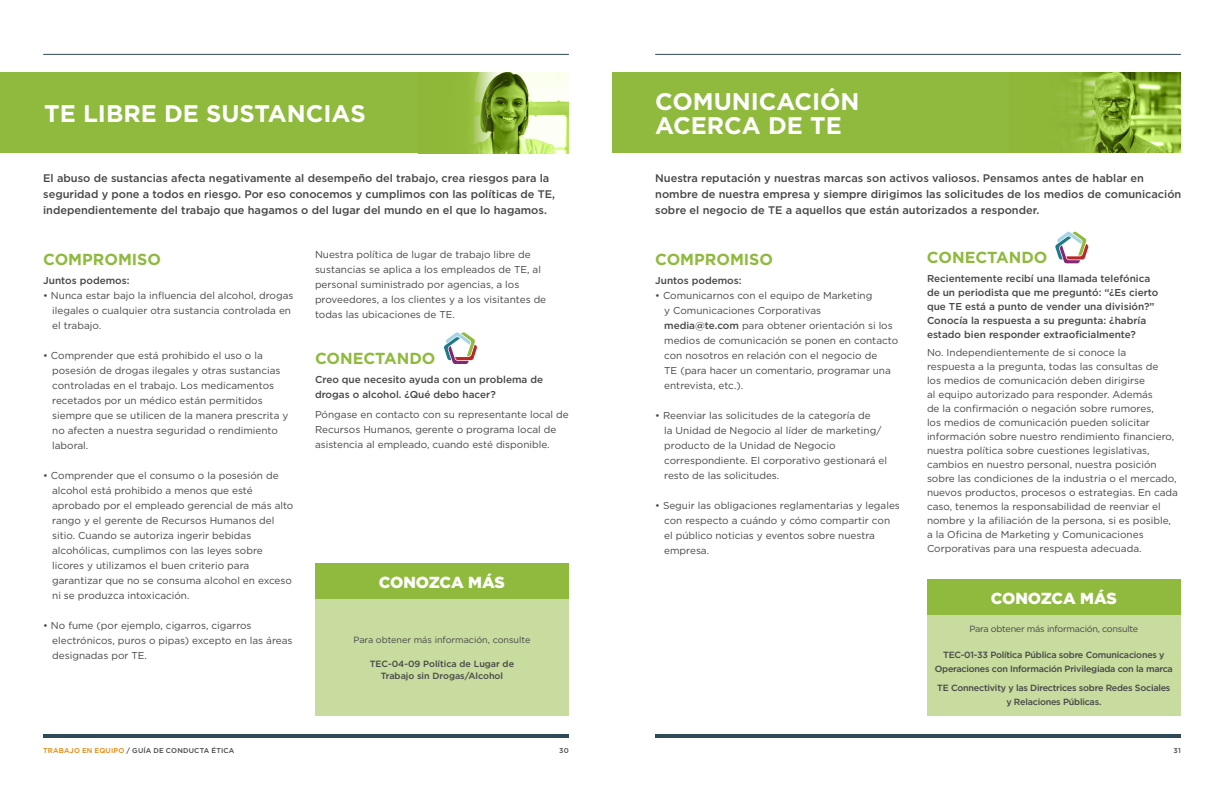
<style>
.page{position:relative;width:1224px;height:792px;background:#fff}
.page>*{position:absolute;margin:0;border:0;box-sizing:border-box;transform-origin:0 0}
.t1{font:700 24px/24px "Gotham";color:#fff}
.t2{font:700 16px "Gotham";color:#8fba3e}
.t3{font:900 16px "Gotham";letter-spacing:-.01em;color:#fff}
.t4{font:500 11px/16px "Gotham";color:#464547}
.t5{font:10px/15px "Gotham";color:#464547}
.t6{font:500 10px/14px "Gotham";color:#464547}
.t7{font:500 9px/14px "Gotham";letter-spacing:-.025em;color:#464547;text-align:center}
.t8{font:500 9px/12px "Gotham";color:#464547;text-align:center}
.t9{font:9px "Gotham";letter-spacing:-.025em;color:#464547}
.t10{font:9px "Gotham";color:#464547}
.t11{font:500 7px "Gotham";letter-spacing:.03em;color:#464547}
.s1{font-weight:500}
.s2{color:#e98300}
</style>
<div class="page">
<hr style="left:655px;top:734px;width:526px;height:4px;background:#2e4957">
<hr style="left:655px;top:54px;width:526px;height:1px;background:#2e4957">
<hr style="left:43px;top:734px;width:526px;height:4px;background:#2e4957">
<hr style="left:43px;top:54px;width:526px;height:1px;background:#2e4957">
<div style="left:612px;top:72px;width:569px;height:81px;background:#8fba3e"></div>
<img style="left:1073px;top:72px;width:108px;height:81px">
<div style="left:0;top:72px;width:569px;height:81px;background:#8fba3e"></div>
<img style="left:472px;top:72px;width:97px;height:81px">
<div style="left:927px;top:615px;width:254px;height:100px;background:#c7dc9e"></div>
<div style="left:927px;top:580px;width:254px;height:35px;background:#8fba3e"></div>
<div style="left:315px;top:599px;width:254px;height:117px;background:#c7dc9e"></div>
<div style="left:315px;top:564px;width:254px;height:35px;background:#8fba3e"></div>
<svg style="left:444px;top:332px;width:33px;height:32px"></svg>
<svg style="left:1055px;top:232px;width:34px;height:31px"></svg>
<h1 class="t1" style="left:44px;top:102px;width:323px">TE LIBRE DE SUSTANCIAS</h1>
<p class="t4" style="left:43px;top:170px;width:514px">El abuso de sustancias afecta negativamente al desempeño del trabajo, crea riesgos para la seguridad y pone a todos en riesgo. Por eso conocemos y cumplimos con las políticas de TE, independientemente del trabajo que hagamos o del lugar del mundo en el que lo hagamos.</p>
<h2 class="t2" style="left:43px;top:248px;width:119px">COMPROMISO</h2>
<p class="t6" style="left:43px;top:274px;width:88px">Juntos podemos:</p>
<p class="t5" style="left:52px;top:288px;width:243px;text-indent:-9px">• Nunca estar bajo la influencia del alcohol, drogas ilegales o cualquier otra sustancia controlada en el trabajo.</p>
<p class="t5" style="left:52px;top:348px;width:238px;text-indent:-9px">• Comprender que está prohibido el uso o la posesión de drogas ilegales y otras sustancias controladas en el trabajo. Los medicamentos recetados por un médico están permitidos siempre que se utilicen de la manera prescrita y no afecten a nuestra seguridad o rendimiento laboral.</p>
<p class="t5" style="left:52px;top:468px;width:243px;text-indent:-9px">• Comprender que el consumo o la posesión de alcohol está prohibido a menos que esté aprobado por el empleado gerencial de más alto rango y el gerente de Recursos Humanos del sitio. Cuando se autoriza ingerir bebidas alcohólicas, cumplimos con las leyes sobre licores y utilizamos el buen criterio para garantizar que no se consuma alcohol en exceso ni se produzca intoxicación.</p>
<p class="t5" style="left:52px;top:618px;width:242px;text-indent:-9px">• No fume (por ejemplo, cigarros, cigarros electrónicos, puros o pipas) excepto en las áreas designadas por TE.</p>
<p class="t5" style="left:315px;top:247px;width:233px">Nuestra política de lugar de trabajo libre de sustancias se aplica a los empleados de TE, al personal suministrado por agencias, a los proveedores, a los clientes y a los visitantes de todas las ubicaciones de TE.</p>
<h2 class="t2" style="left:315px;top:347px;width:122px">CONECTANDO</h2>
<p class="t6" style="left:315px;top:372px;width:230px;line-height:15px">Creo que necesito ayuda con un problema de drogas o alcohol. ¿Qué debo hacer?</p>
<p class="t5" style="left:315px;top:406px;width:255px">Póngase en contacto con su representante local de<br>Recursos Humanos, gerente o programa local de asistencia al empleado, cuando esté disponible.</p>
<h2 class="t3" style="left:379px;top:571px;width:128px">CONOZCA MÁS</h2>
<p class="t10" style="left:353px;top:634px;width:178px">Para obtener más información, consulte</p>
<p class="t8" style="left:370px;top:657px;width:146px">TEC-04-09 Política de Lugar de<br>Trabajo sin Drogas/Alcohol</p>
<h1 class="t1" style="left:655px;top:89px;width:206px">COMUNICACIÓN<br>ACERCA DE TE</h1>
<p class="t4" style="left:655px;top:170px;width:528px">Nuestra reputación y nuestras marcas son activos valiosos. Pensamos antes de hablar en nombre de nuestra empresa y siempre dirigimos las solicitudes de los medios de comunicación sobre el negocio de TE a aquellos que están autorizados a responder.</p>
<h2 class="t2" style="left:655px;top:248px;width:119px">COMPROMISO</h2>
<p class="t6" style="left:655px;top:274px;width:88px">Juntos podemos:</p>
<p class="t5" style="left:664px;top:288px;width:235px;text-indent:-9px">• Comunicarnos con el equipo de Marketing<br>y Comunicaciones Corporativas <span class="s1">media@te.com</span> para obtener orientación si los medios de comunicación se ponen en contacto con nosotros en relación con el negocio de<br>TE (para hacer un comentario, programar una entrevista, etc.).</p>
<p class="t5" style="left:664px;top:408px;width:224px;text-indent:-9px">• Reenviar las solicitudes de la categoría de<br>la Unidad de Negocio al líder de marketing/ producto de la Unidad de Negocio correspondiente. El corporativo gestionará el resto de las solicitudes.</p>
<p class="t5" style="left:664px;top:498px;width:237px;text-indent:-9px">• Seguir las obligaciones reglamentarias y legales con respecto a cuándo y cómo compartir con el público noticias y eventos sobre nuestra empresa.</p>
<h2 class="t2" style="left:927px;top:247px;width:122px">CONECTANDO</h2>
<p class="t6" style="left:927px;top:271px;width:233px">Recientemente recibí una llamada telefónica de un periodista que me preguntó: “¿Es cierto que TE está a punto de vender una división?” Conocía la respuesta a su pregunta: ¿habría estado bien responder extraoficialmente?</p>
<p class="t5" style="left:927px;top:345px;width:252px;line-height:14px">No. Independientemente de si conoce la<br>respuesta a la pregunta, todas las consultas de<br>los medios de comunicación deben dirigirse<br>al equipo autorizado para responder. Además<br>de la confirmación o negación sobre rumores,<br>los medios de comunicación pueden solicitar información sobre nuestro rendimiento financiero, nuestra política sobre cuestiones legislativas, cambios en nuestro personal, nuestra posición sobre las condiciones de la industria o el mercado, nuevos productos, procesos o estrategias. En cada caso, tenemos la responsabilidad de reenviar el nombre y la afiliación de la persona, si es posible, a la Oficina de Marketing y Comunicaciones Corporativas para una respuesta adecuada.</p>
<h2 class="t3" style="left:991px;top:587px;width:128px">CONOZCA MÁS</h2>
<p class="t9" style="left:970px;top:624px;width:170px">Para obtener más información, consulte</p>
<p class="t7" style="left:935px;top:648px;width:240px">TEC-01-33 Política Pública sobre Comunicaciones y<br>Operaciones con Información Privilegiada con la marca</p>
<p class="t7" style="left:937px;top:681px;width:235px">TE Connectivity y las Directrices sobre Redes Sociales y Relaciones Públicas.</p>
<p class="t11" style="left:43px;top:746px;width:193px"><span class="s2">TRABAJO EN EQUIPO</span> / GUÍA DE CONDUCTA ÉTICA</p>
<p class="t11" style="left:559px;top:746px;width:11px">30</p>
<p class="t11" style="left:1174px;top:746px;width:9px">31</p>
</div>
